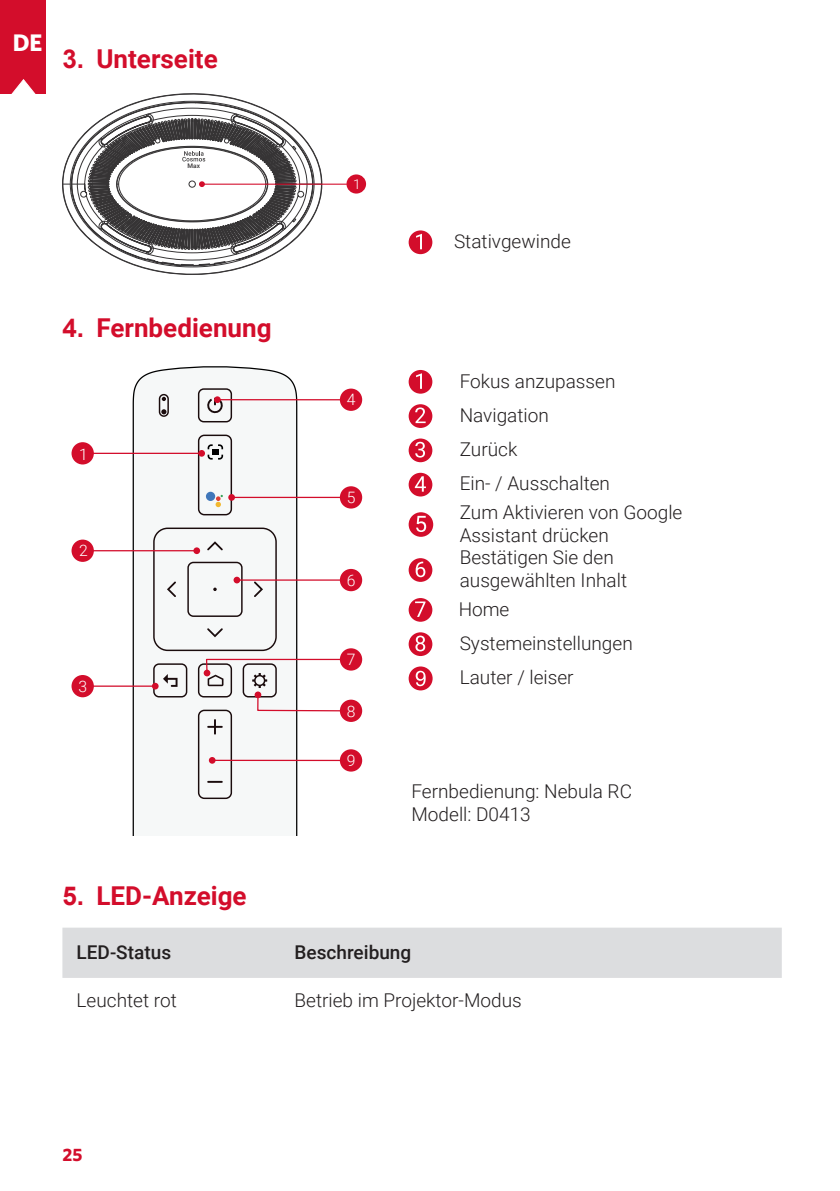
<style>
.page{position:relative;width:840px;height:1191px;background:#fff}
.page>*{position:absolute;margin:0;border:0;box-sizing:border-box;transform-origin:0 0}
.t1{font:700 26px "Roboto";color:#d30d2b}
.t2{font:700 24px "Whitney";color:#fff}
.t3{font:300 19px/34.2px "Roboto";color:#231f20}
.t4{font:500 19px "Roboto";color:#231f20}
.t5{font:700 18px "Whitney";color:#d30d2b}
.t6{font:300 15.8px "Roboto";color:#fff}
.t7{font:300 13.4px "Roboto";color:#fff}
.t8{font:500 6.4px "Roboto";color:#363435}
.s1{font-family:"Arial"}
</style>
<div class="page">
<div style="left:0;top:0;width:46px;height:94px;background:#d30d2b"></div>
<svg style="left:11px;top:79px;width:25px;height:15px"></svg>
<div style="left:346px;top:174px;width:20px;height:19px;background:#d30d2b;border-radius:50%"></div>
<svg style="left:136px;top:94px;width:113px;height:180px"></svg>
<hr style="left:202px;top:184px;width:144px;height:1px;background:#d30d2b">
<svg style="left:62px;top:101px;width:260px;height:165px"></svg>
<div style="left:71px;top:442px;width:23px;height:22px;background:#d30d2b;border-radius:50%"></div>
<div style="left:71px;top:539px;width:23px;height:23px;background:#d30d2b;border-radius:50%"></div>
<div style="left:71px;top:675px;width:23px;height:22px;background:#d30d2b;border-radius:50%"></div>
<div style="left:339px;top:388px;width:23px;height:23px;background:#d30d2b;border-radius:50%"></div>
<div style="left:339px;top:486px;width:23px;height:22px;background:#d30d2b;border-radius:50%"></div>
<div style="left:339px;top:569px;width:23px;height:22px;background:#d30d2b;border-radius:50%"></div>
<div style="left:339px;top:648px;width:23px;height:22px;background:#d30d2b;border-radius:50%"></div>
<div style="left:339px;top:699px;width:23px;height:23px;background:#d30d2b;border-radius:50%"></div>
<div style="left:339px;top:749px;width:23px;height:22px;background:#d30d2b;border-radius:50%"></div>
<div style="left:132px;top:366px;width:166px;height:469px;background:#f6f8f8"></div>
<svg style="left:207px;top:719px;width:15px;height:15px"></svg>
<div style="left:187px;top:562px;width:55px;height:55px;border:1px solid #1a0c0d;border-radius:5px"></div>
<svg style="left:206px;top:398px;width:18px;height:16px"></svg>
<svg style="left:213px;top:587px;width:3px;height:4px"></svg>
<div style="left:159px;top:394px;width:10px;height:23px;border:1px solid #1a0c0d;border-radius:4px"></div>
<div style="left:198px;top:709px;width:34px;height:90px;border:1px solid #1a0c0d;border-radius:6px"></div>
<div style="left:198px;top:434px;width:34px;height:81px;border:1px solid #1a0c0d;border-radius:6px"></div>
<div style="left:198px;top:663px;width:34px;height:34px;border:1px solid #1a0c0d;border-radius:5px"></div>
<div style="left:153px;top:663px;width:34px;height:34px;border:1px solid #1a0c0d;border-radius:5px"></div>
<div style="left:153px;top:527px;width:123px;height:124px;border:1px solid #1a0c0d;border-radius:14px"></div>
<div style="left:198px;top:388px;width:34px;height:34px;border:1px solid #1a0c0d;border-radius:5px"></div>
<svg style="left:162px;top:397px;width:4px;height:4px"></svg>
<svg style="left:161px;top:409px;width:5px;height:5px"></svg>
<svg style="left:207px;top:541px;width:15px;height:9px"></svg>
<svg style="left:167px;top:581px;width:9px;height:16px"></svg>
<svg style="left:207px;top:628px;width:15px;height:9px"></svg>
<svg style="left:254px;top:581px;width:9px;height:16px"></svg>
<svg style="left:207px;top:781px;width:15px;height:2px"></svg>
<div style="left:212px;top:449px;width:7px;height:6px;background:#000"></div>
<svg style="left:207px;top:444px;width:5px;height:5px"></svg>
<svg style="left:218px;top:444px;width:5px;height:5px"></svg>
<svg style="left:218px;top:455px;width:5px;height:4px"></svg>
<svg style="left:207px;top:455px;width:5px;height:4px"></svg>
<svg style="left:215px;top:495px;width:8px;height:12px"></svg>
<div style="left:206px;top:492px;width:9px;height:9px;background:#4077ba;border-radius:50%"></div>
<hr style="left:217px;top:399px;width:122px;height:1px;background:#d30d2b">
<div style="left:214px;top:396px;width:6px;height:7px;background:#d30d2b;border-radius:50%"></div>
<hr style="left:92px;top:550px;width:105px;height:1px;background:#d30d2b">
<div style="left:193px;top:547px;width:7px;height:7px;background:#d30d2b;border-radius:50%"></div>
<hr style="left:92px;top:453px;width:110px;height:1px;background:#d30d2b">
<div style="left:198px;top:450px;width:7px;height:7px;background:#d30d2b;border-radius:50%"></div>
<hr style="left:236px;top:579px;width:103px;height:1px;background:#d30d2b">
<div style="left:233px;top:577px;width:7px;height:6px;background:#d30d2b;border-radius:50%"></div>
<hr style="left:92px;top:685px;width:63px;height:2px;background:#d30d2b">
<svg style="left:152px;top:674px;width:25px;height:15px"></svg>
<hr style="left:212px;top:759px;width:127px;height:2px;background:#d30d2b">
<svg style="left:209px;top:757px;width:6px;height:6px"></svg>
<svg style="left:205px;top:658px;width:136px;height:54px"></svg>
<svg style="left:203px;top:669px;width:7px;height:7px"></svg>
<hr style="left:231px;top:497px;width:108px;height:1px;background:#d30d2b">
<div style="left:228px;top:494px;width:7px;height:7px;background:#d30d2b;border-radius:50%"></div>
<div style="left:62px;top:927px;width:719px;height:51px;background:#dcdddf"></div>
<div style="left:408px;top:370px;width:24px;height:24px;background:#d30d2b;border-radius:50%"></div>
<svg style="left:416px;top:373px;width:6px;height:16px"></svg>
<div style="left:408px;top:404px;width:24px;height:24px;background:#d30d2b;border-radius:50%"></div>
<svg style="left:415px;top:407px;width:10px;height:16px"></svg>
<div style="left:408px;top:438px;width:24px;height:24px;background:#d30d2b;border-radius:50%"></div>
<svg style="left:415px;top:442px;width:10px;height:15px"></svg>
<div style="left:408px;top:473px;width:24px;height:23px;background:#d30d2b;border-radius:50%"></div>
<svg style="left:414px;top:476px;width:11px;height:15px"></svg>
<div style="left:408px;top:512px;width:25px;height:25px;background:#d30d2b;border-radius:50%"></div>
<svg style="left:416px;top:516px;width:10px;height:16px"></svg>
<div style="left:408px;top:558px;width:24px;height:24px;background:#d30d2b;border-radius:50%"></div>
<svg style="left:415px;top:561px;width:10px;height:16px"></svg>
<div style="left:408px;top:598px;width:24px;height:24px;background:#d30d2b;border-radius:50%"></div>
<svg style="left:415px;top:601px;width:10px;height:16px"></svg>
<div style="left:408px;top:632px;width:24px;height:24px;background:#d30d2b;border-radius:50%"></div>
<svg style="left:415px;top:635px;width:10px;height:16px"></svg>
<div style="left:408px;top:666px;width:24px;height:24px;background:#d30d2b;border-radius:50%"></div>
<svg style="left:415px;top:670px;width:10px;height:16px"></svg>
<div style="left:408px;top:230px;width:24px;height:24px;background:#d30d2b;border-radius:50%"></div>
<svg style="left:416px;top:234px;width:6px;height:15px"></svg>
<p class="t2" style="left:13px;top:26px;width:31px">DE</p>
<h1 class="t1" style="left:62px;top:40px;width:157px"><span class="s1">3.</span> Unterseite</h1>
<p class="t8" style="left:187px;top:161px;width:14px">Max</p>
<h1 class="t1" style="left:62px;top:310px;width:210px"><span class="s1">4.</span> Fernbedienung</h1>
<p class="t6" style="left:79px;top:443px;width:10px">1</p>
<p class="t6" style="left:79px;top:540px;width:10px">2</p>
<p class="t6" style="left:78px;top:675px;width:10px">3</p>
<p class="t7" style="left:353px;top:175px;width:9px">1</p>
<p class="t6" style="left:346px;top:389px;width:10px">4</p>
<p class="t6" style="left:346px;top:486px;width:10px">5</p>
<p class="t6" style="left:346px;top:569px;width:10px">6</p>
<p class="t6" style="left:346px;top:648px;width:10px">7</p>
<p class="t6" style="left:346px;top:700px;width:10px">8</p>
<p class="t6" style="left:346px;top:749px;width:10px">9</p>
<p class="t3" style="left:454px;top:223px;width:118px">Stativgewinde</p>
<p class="t3" style="left:459px;top:363px;width:157px">Fokus anzupassen<br>Navigation<br>Zurück<br>Ein- / Ausschalten</p>
<p class="t3" style="left:459px;top:500px;width:224px;line-height:22.8px">Zum Aktivieren von Google<br>Assistant drücken<br>Bestätigen Sie den ausgewählten Inhalt</p>
<p class="t3" style="left:458px;top:591px;width:175px">Home<br>Systemeinstellungen<br>Lauter / leiser</p>
<p class="t3" style="left:411px;top:779px;width:222px;line-height:22.8px">Fernbedienung: Nebula RC<br>Modell: D0413</p>
<h1 class="t1" style="left:62px;top:877px;width:186px"><span class="s1">5.</span> LED-Anzeige</h1>
<p class="t4" style="left:77px;top:938px;width:96px">LED-Status</p>
<p class="t4" style="left:294px;top:938px;width:118px">Beschreibung</p>
<p class="t3" style="left:77px;top:983px;width:102px">Leuchtet rot</p>
<p class="t3" style="left:294px;top:983px;width:228px">Betrieb im Projektor-Modus</p>
<p class="t5" style="left:62px;top:1142px;width:21px">25</p>
</div>
